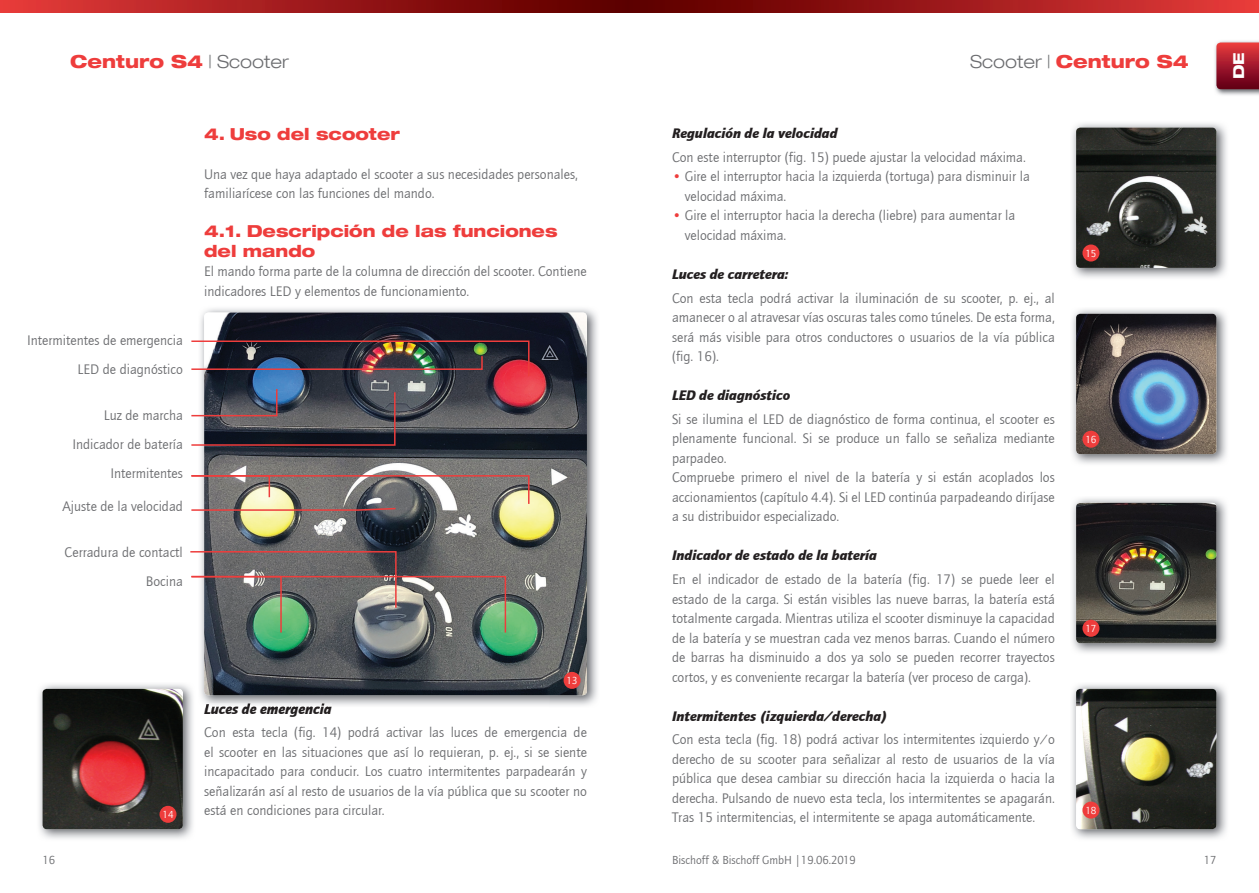
<style>
.page{position:relative;width:1259px;height:893px;background:#fff}
.page>*{position:absolute;margin:0;border:0;box-sizing:border-box;transform-origin:0 0}
.t1{font:800 18px "Helve Neu Hea Ext";color:#ee3d3c}
.t2{font:800 16.5px/19.5px "Helve Neu Hea Ext";color:#ee3d3c}
.t3{font:800 15px "Helve Neu Hea Ext";color:#fff}
.t4{font:14.25px/19.5px "Quay Sans";color:#6c6d70}
.t5{font:italic 900 14.25px "Quay Sans";color:#231f20}
.t6{font:12px "Quay Sans";color:#6c6d70}
.t7{font:10.5px "Quay Sans";color:#fff}
.s1{font-family:"Helve Neu Lig Ext";font-weight:300;color:#6c6d70}
.s2{color:#ee3d3c}
</style>
<div class="page">
<svg style="left:0;top:0;width:629px;height:12px;background:#9e1a1a"></svg>
<svg style="left:629px;top:0;width:630px;height:12px;background:#9e1a1a"></svg>
<img style="left:1215px;top:41px;width:44px;height:54px">
<svg style="left:1216px;top:43px;width:43px;height:46px;background:#a31c2c"></svg>
<img style="left:1072px;top:684px;width:155px;height:155px">
<img style="left:1076px;top:689px;width:140px;height:140px">
<img style="left:1072px;top:123px;width:155px;height:155px">
<img style="left:1076px;top:128px;width:140px;height:140px">
<div style="left:1082px;top:244px;width:17px;height:17px;background:#ee3d3c;border-radius:50%"></div>
<img style="left:1072px;top:309px;width:155px;height:155px">
<img style="left:1076px;top:314px;width:140px;height:140px">
<div style="left:1082px;top:431px;width:17px;height:17px;background:#ee3d3c;border-radius:50%"></div>
<img style="left:1072px;top:498px;width:155px;height:155px">
<img style="left:1076px;top:503px;width:140px;height:140px">
<div style="left:1082px;top:620px;width:17px;height:17px;background:#ee3d3c;border-radius:50%"></div>
<img style="left:200px;top:308px;width:398px;height:398px">
<img style="left:204px;top:703px;width:128px;height:4px">
<img style="left:204px;top:313px;width:383px;height:382px">
<div style="left:563px;top:672px;width:17px;height:17px;background:#ee3d3c;border-radius:50%"></div>
<img style="left:191px;top:340px;width:339px;height:38px">
<svg style="left:191px;top:388px;width:205px;height:58px;background:#504f59"></svg>
<svg style="left:190px;top:550px;width:317px;height:84px;background:#767873"></svg>
<svg style="left:191px;top:474px;width:339px;height:38px;background:#958983"></svg>
<img style="left:39px;top:684px;width:154px;height:155px">
<img style="left:43px;top:689px;width:140px;height:140px">
<div style="left:159px;top:806px;width:17px;height:17px;background:#ee3d3c;border-radius:50%"></div>
<div style="left:1082px;top:802px;width:17px;height:17px;background:#ee3d3c;border-radius:50%"></div>
<p class="t1" style="left:70px;top:50px;width:220px">Centuro S4 <span class="s1">| Scooter</span></p>
<p class="t1" style="left:970px;top:50px;width:220px"><span class="s1">Scooter |</span> Centuro S4</p>
<p class="t3" style="left:1229px;top:79px;width:28px;rotate:-90deg">DE</p>
<p class="t4" style="left:27px;top:325px;width:157px;line-height:29.2px;text-align:right">Intermitentes de emergencia<br>LED de diagnóstico</p>
<p class="t4" style="left:72px;top:400px;width:112px;line-height:29.2px;text-align:right">Luz de marcha<br>Indicador de batería<br>Intermitentes</p>
<p class="t4" style="left:63px;top:497px;width:122px">Ajuste de la velocidad</p>
<p class="t4" style="left:65px;top:538px;width:120px;line-height:29.2px;text-align:right">Cerradura de contactl<br>Bocina</p>
<p class="t2" style="left:204px;top:123px;width:197px">4. Uso del scooter</p>
<p class="t4" style="left:204px;top:164px;width:375px">Una vez que haya adaptado el scooter a sus necesidades personales, familiarícese con las funciones del mando.</p>
<p class="t2" style="left:204px;top:221px;width:355px">4.1. Descripción de las funciones del mando</p>
<p class="t4" style="left:204px;top:262px;width:384px">El mando forma parte de la columna de dirección del scooter. Contiene indicadores LED y elementos de funcionamiento.</p>
<p class="t7" style="left:162px;top:809px;width:13px">14</p>
<p class="t7" style="left:566px;top:675px;width:13px">13</p>
<p class="t5" style="left:204px;top:700px;width:129px">Luces de emergencia</p>
<p class="t4" style="left:204px;top:723px;width:384px;text-align:justify">Con esta tecla (fig. 14) podrá activar las luces de emergencia de el scooter en las situaciones que así lo requieran, p. ej., si se siente incapacitado para conducir. Los cuatro intermitentes parpadearán y señalizarán así al resto de usuarios de la vía pública que su scooter no está en condiciones para circular.</p>
<p class="t5" style="left:672px;top:125px;width:167px">Regulación de la velocidad</p>
<p class="t4" style="left:672px;top:148px;width:355px">Con este interruptor (fig. 15) puede ajustar la velocidad máxima.</p>
<p class="t4" style="left:685px;top:167px;width:347px;text-indent:-13px"><span class="s2">•</span> Gire el interruptor hacia la izquierda (tortuga) para disminuir la velocidad máxima.</p>
<p class="t4" style="left:685px;top:206px;width:332px;text-indent:-13px"><span class="s2">•</span> Gire el interruptor hacia la derecha (liebre) para aumentar la velocidad máxima.</p>
<p class="t5" style="left:672px;top:266px;width:118px">Luces de carretera:</p>
<p class="t4" style="left:672px;top:288px;width:384px;text-align:justify">Con esta tecla podrá activar la iluminación de su scooter, p. ej., al amanecer o al atravesar vías oscuras tales como túneles. De esta forma, será más visible para otros conductores o usuarios de la vía pública (fig. 16).</p>
<p class="t5" style="left:672px;top:387px;width:120px">LED de diagnóstico</p>
<p class="t4" style="left:672px;top:410px;width:384px">Si se ilumina el LED de diagnóstico de forma continua, el scooter es plenamente funcional. Si se produce un fallo se señaliza mediante parpadeo.<br>Compruebe primero el nivel de la batería y si están acoplados los accionamientos (capítulo 4.4). Si el LED continúa parpadeando diríjase a su distribuidor especializado.</p>
<p class="t5" style="left:672px;top:547px;width:206px">Indicador de estado de la batería</p>
<p class="t4" style="left:672px;top:570px;width:384px;text-align:justify">En el indicador de estado de la batería (fig. 17) se puede leer el estado de la carga. Si están visibles las nueve barras, la batería está totalmente cargada. Mientras utiliza el scooter disminuye la capacidad de la batería y se muestran cada vez menos barras. Cuando el número de barras ha disminuido a dos ya solo se pueden recorrer trayectos cortos, y es conveniente recargar la batería (ver proceso de carga).</p>
<p class="t5" style="left:672px;top:707px;width:217px">Intermitentes (izquierda/derecha)</p>
<p class="t4" style="left:672px;top:730px;width:384px;text-align:justify">Con esta tecla (fig. 18) podrá activar los intermitentes izquierdo y/o derecho de su scooter para señalizar al resto de usuarios de la vía pública que desea cambiar su dirección hacia la izquierda o hacia la derecha. Pulsando de nuevo esta tecla, los intermitentes se apagarán.<br>Tras 15 intermitencias, el intermitente se apaga automáticamente.</p>
<p class="t7" style="left:1085px;top:247px;width:13px">15</p>
<p class="t7" style="left:1085px;top:434px;width:13px">16</p>
<p class="t7" style="left:1085px;top:623px;width:13px">17</p>
<p class="t7" style="left:1085px;top:804px;width:13px">18</p>
<p class="t6" style="left:672px;top:853px;width:185px">Bischoff &amp; Bischoff GmbH |19.06.2019</p>
<p class="t6" style="left:43px;top:853px;width:14px">16</p>
<p class="t6" style="left:1203px;top:853px;width:14px">17</p>
</div>
